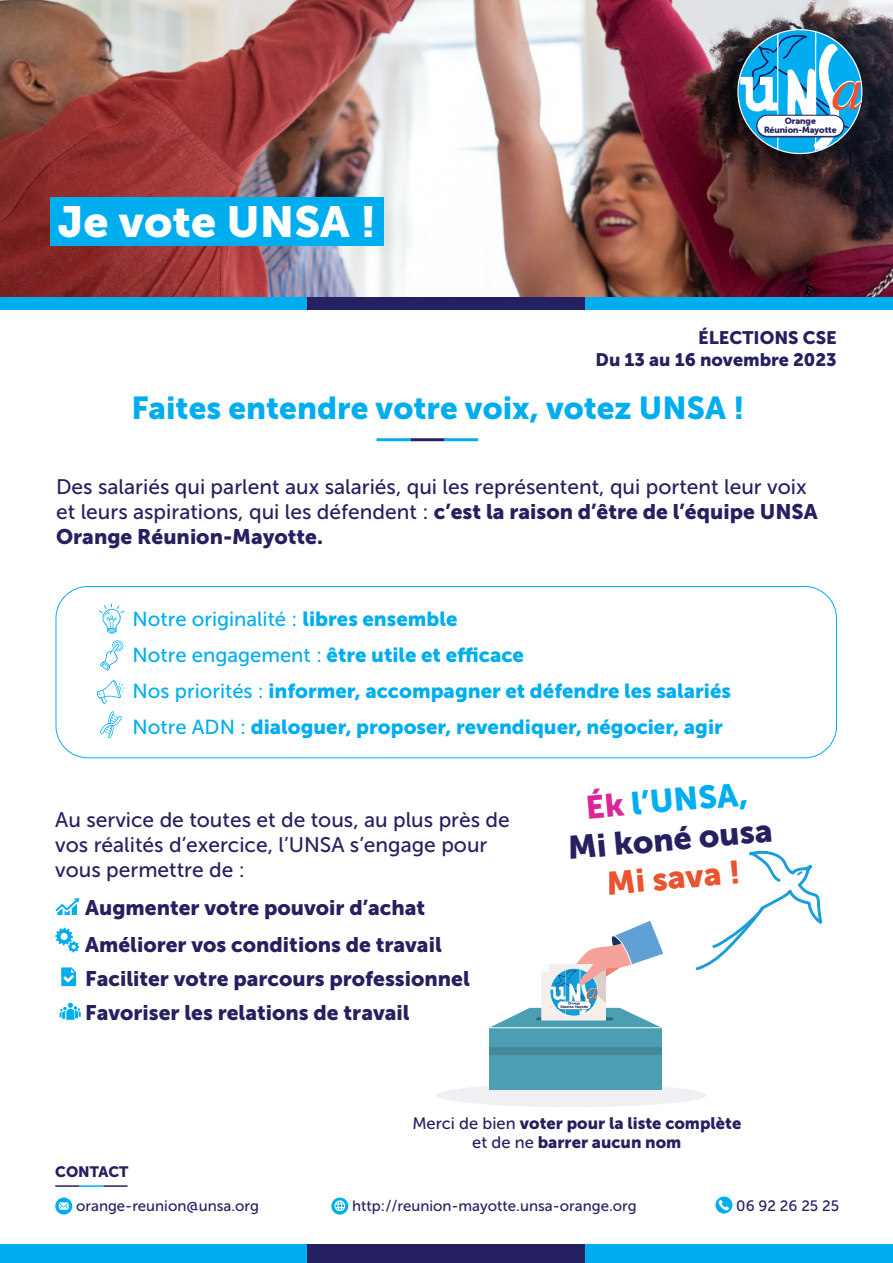
<style>
.page{position:relative;width:893px;height:1263px;background:#fff}
.page>*{position:absolute;margin:0;border:0;box-sizing:border-box;transform-origin:0 0}
.t1{font:43.35px "Museo Sans 900";color:#fff}
.t2{font:32.1px/38.5px "Museo Sans 900";color:#252161;text-align:center}
.t3{font:32.1px "Museo Sans 900";color:#eb522f}
.t4{font:31.5px "Museo Sans 900";color:#00aeef}
.t5{font:21px/25.2px "Museo Sans 500";color:#252161}
.t6{font:21px/37.3px "Museo Sans 900";color:#252161}
.t7{font:20.25px/35.8px "Museo Sans 900";color:#00aeef}
.t8{font:20.25px "Museo Sans 500";color:#00aeef}
.t9{font:18px/21.6px "Museo Sans 900";color:#252161;text-align:right}
.t10{font:16.5px/19.8px "Museo Sans 900";color:#252161;text-align:center}
.t11{font:15px "Museo Sans 500";color:#252161}
.t12{font:15px "Museo Sans 900";color:#252161}
.t13{font:8.85px/9.1px "Museo Sans Rounded 900";color:#252161;text-align:center}
.s1{font-family:"Museo Sans 900"}
.s2{font-family:"Museo Sans 500"}
.s3{color:#dc2597}
.s4{color:#00aeef}
</style>
<div class="page">
<img style="left:0;top:0;width:893px;height:297px">
<svg style="left:737px;top:29px;width:125px;height:125px"></svg>
<img style="left:777px;top:37px;width:39px;height:11px">
<div style="left:757px;top:116px;width:87px;height:21px;background:#2d2a67;border-radius:11px"></div>
<div style="left:757px;top:115px;width:87px;height:21px;background:#fff;border-radius:11px"></div>
<div style="left:757px;top:115px;width:87px;height:22px;border:1px solid #252161;border-radius:11px"></div>
<div style="left:51px;top:197px;width:333px;height:49px;background:#00aeef"></div>
<div style="left:0;top:1244px;width:307px;height:19px;background:#00aeef"></div>
<div style="left:307px;top:1244px;width:279px;height:19px;background:#252161"></div>
<div style="left:586px;top:1244px;width:307px;height:19px;background:#00aeef"></div>
<div style="left:0;top:297px;width:307px;height:13px;background:#00aeef"></div>
<div style="left:307px;top:297px;width:279px;height:13px;background:#252161"></div>
<div style="left:586px;top:297px;width:307px;height:13px;background:#00aeef"></div>
<hr style="left:444px;top:438px;width:34px;height:3px;background:#00aeef">
<hr style="left:410px;top:438px;width:34px;height:3px;background:#252161">
<hr style="left:376px;top:438px;width:34px;height:3px;background:#00aeef">
<svg style="left:55px;top:898px;width:24px;height:17px"></svg>
<svg style="left:55px;top:928px;width:24px;height:24px"></svg>
<svg style="left:61px;top:967px;width:15px;height:19px"></svg>
<svg style="left:60px;top:1003px;width:21px;height:17px"></svg>
<div style="left:56px;top:586px;width:781px;height:172px;border:1px solid #00aeef;border-radius:32px"></div>
<svg style="left:99px;top:603px;width:26px;height:31px"></svg>
<svg style="left:100px;top:640px;width:24px;height:31px"></svg>
<svg style="left:100px;top:711px;width:22px;height:27px"></svg>
<svg style="left:96px;top:680px;width:29px;height:24px"></svg>
<svg style="left:695px;top:850px;width:128px;height:121px"></svg>
<hr style="left:55px;top:1185px;width:24px;height:2px;background:#252161">
<hr style="left:79px;top:1185px;width:24px;height:2px;background:#00aeef">
<hr style="left:103px;top:1185px;width:25px;height:2px;background:#252161">
<svg style="left:55px;top:1197px;width:17px;height:17px"></svg>
<svg style="left:59px;top:1202px;width:10px;height:8px"></svg>
<svg style="left:331px;top:1197px;width:17px;height:17px"></svg>
<svg style="left:715px;top:1196px;width:17px;height:17px"></svg>
<div style="left:436px;top:1083px;width:271px;height:24px;background:#f0f0f4;border-radius:50%"></div>
<div style="left:489px;top:1027px;width:173px;height:20px;background:#4c9eb2"></div>
<svg style="left:491px;top:921px;width:172px;height:106px"></svg>
<div style="left:489px;top:1047px;width:173px;height:43px;background:#4c9eb2"></div>
<div style="left:489px;top:1047px;width:173px;height:8px;background:#438799"></div>
<hr style="left:489px;top:1027px;width:173px;height:1px;background:#fefaf7">
<h1 class="t1" style="left:58px;top:197px;width:320px">Je vote UNSA !</h1>
<p class="t13" style="left:764px;top:116px;width:74px">Orange<br>Réunion-Mayotte</p>
<p class="t9" style="left:596px;top:327px;width:243px">ÉLECTIONS CSE<br>Du 13 au 16 novembre 2023</p>
<h3 class="t4" style="left:131px;top:390px;width:615px">Faites entendre votre voix, votez UNSA !</h3>
<p class="t5" style="left:56px;top:474px;width:763px">Des salariés qui parlent aux salariés, qui les représentent, qui portent leur voix et leurs aspirations, qui les défendent : <span class="s1">c’est la raison d’être de l’équipe UNSA</span></p>
<p class="t6" style="left:56px;top:518px;width:268px">Orange Réunion-Mayotte.</p>
<p class="t8" style="left:133px;top:608px;width:326px">Notre originalité : <span class="s1">libres ensemble</span></p>
<p class="t7" style="left:133px;top:637px;width:600px"><span class="s2">Notre engagement :</span> être utile et efficace<br><span class="s2">Nos priorités :</span> informer, accompagner et défendre les salariés<br><span class="s2">Notre ADN :</span> dialoguer, proposer, revendiquer, négocier, agir</p>
<p class="t5" style="left:55px;top:807px;width:456px">Au service de toutes et de tous, au plus près de vos réalités d’exercice, l’UNSA s’engage pour vous permettre de :</p>
<p class="t6" style="left:85px;top:889px;width:358px">Augmenter votre pouvoir d’achat<br>Améliorer vos conditions de travail</p>
<p class="t6" style="left:85px;top:962px;width:386px;line-height:33.8px">Faciliter votre parcours professionnel<br>Favoriser les relations de travail</p>
<h2 class="t2" style="left:563px;top:790px;width:207px;rotate:-5deg"><span class="s3">Ék</span> <span class="s4">l’UNSA,<br></span>Mi koné ousa</h2>
<h2 class="t3" style="left:605px;top:865px;width:136px;rotate:-5deg">Mi sava !</h2>
<p class="t10" style="left:412px;top:1113px;width:331px"><span class="s2">Merci de bien</span> voter pour la liste complète <span class="s2">et de ne</span> barrer aucun nom</p>
<p class="t12" style="left:55px;top:1163px;width:75px">CONTACT</p>
<p class="t11" style="left:76px;top:1198px;width:184px">orange-reunion@unsa.org</p>
<p class="t11" style="left:352px;top:1198px;width:286px">http://reunion-mayotte.unsa-orange.org</p>
<p class="t11" style="left:736px;top:1198px;width:104px">06 92 26 25 25</p>
</div>
